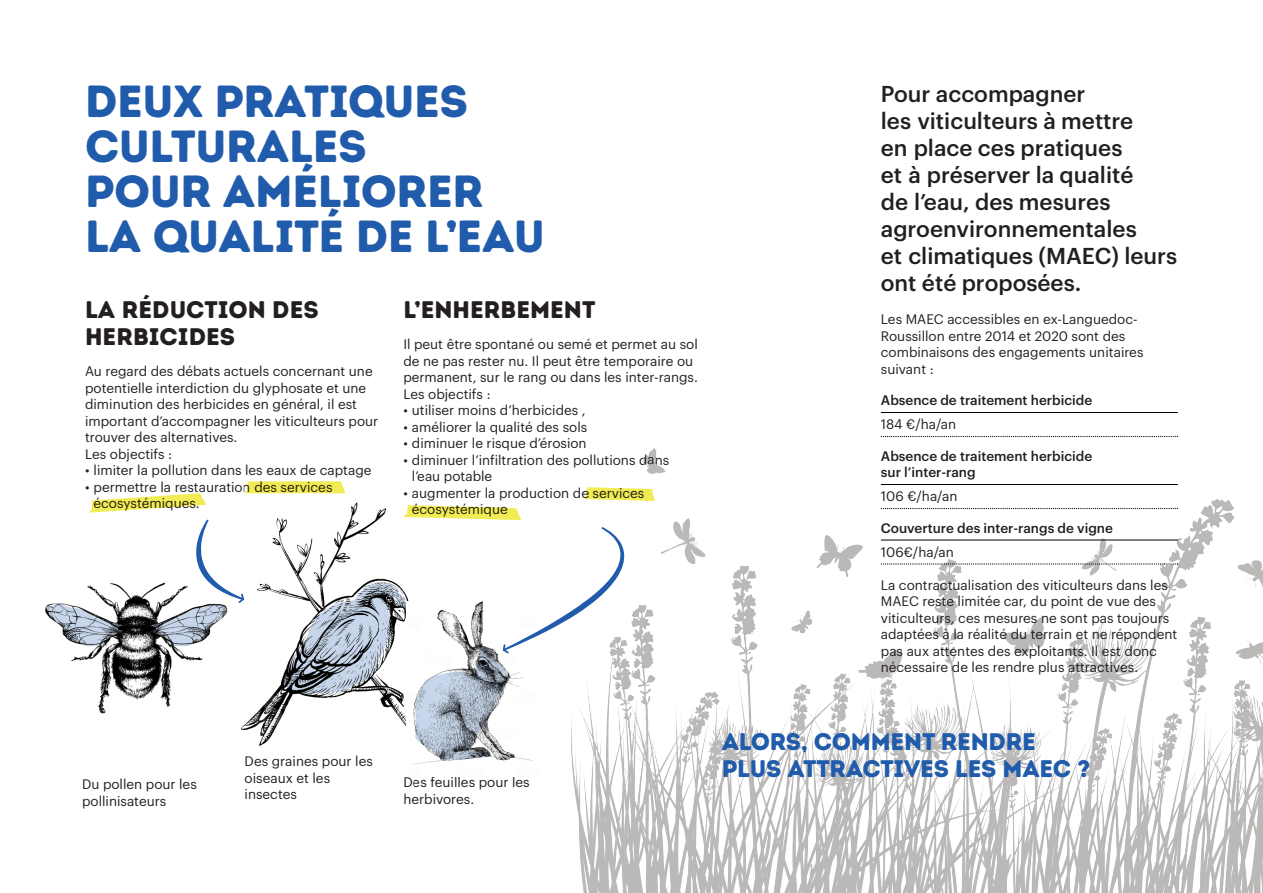
<style>
.page{position:relative;width:1263px;height:893px;background:#fff}
.page>*{position:absolute;margin:0;border:0;box-sizing:border-box;transform-origin:0 0}
.t1{font:45px/45px "Intro Rust Base";letter-spacing:-.01em;color:#205cab}
.t2{font:24px/27px "Intro Rust Base";letter-spacing:-.01em;color:#205cab}
.t3{font:24px/27px "Intro Rust Base";color:#231f20}
.t4{font:500 22.5px/27px "Graphik";color:#231f20}
.t5{font:13.5px/16.5px "Graphik";color:#231f20}
.t6{font:500 13.5px/16.5px "Graphik";color:#231f20}
</style>
<div class="page">
<img style="left:241px;top:502px;width:145px;height:244px">
<img style="left:575px;top:449px;width:688px;height:444px">
<img style="left:45px;top:542px;width:209px;height:187px">
<svg style="left:46px;top:603px;width:74px;height:44px"></svg>
<hr style="left:881px;top:412px;width:297px;height:1px;background:#000100">
<svg style="left:881px;top:436px;width:297px;height:1px"></svg>
<hr style="left:881px;top:484px;width:297px;height:1px;background:#000100">
<svg style="left:881px;top:508px;width:297px;height:1px"></svg>
<hr style="left:881px;top:540px;width:297px;height:1px;background:#000100">
<svg style="left:881px;top:563px;width:297px;height:1px"></svg>
<svg style="left:244px;top:481px;width:101px;height:12px"></svg>
<svg style="left:89px;top:493px;width:117px;height:20px"></svg>
<svg style="left:403px;top:505px;width:118px;height:15px"></svg>
<svg style="left:584px;top:487px;width:71px;height:14px"></svg>
<svg style="left:154px;top:520px;width:91px;height:127px"></svg>
<svg style="left:282px;top:527px;width:357px;height:264px"></svg>
<h1 class="t1" style="left:85px;top:80px;width:461px">DEUX PRATIQUES<br>CULTURALES<br>POUR AMÉLIORER<br>LA QUALITÉ DE L’EAU</h1>
<h2 class="t3" style="left:85px;top:297px;width:235px">LA RÉDUCTION DES<br>HERBICIDES</h2>
<p class="t5" style="left:85px;top:362px;width:295px">Au regard des débats actuels concernant une potentielle interdiction du glyphosate et une diminution des herbicides en général, il est important d’accompagner les viticulteurs pour trouver des alternatives.<br>Les objectifs :</p>
<p class="t5" style="left:85px;top:461px;width:288px">• limiter la pollution dans les eaux de captage</p>
<p class="t5" style="left:94px;top:478px;width:240px;text-indent:-9px">• permettre la restauration des services écosystémiques.</p>
<h2 class="t3" style="left:403px;top:297px;width:194px">L’ENHERBEMENT</h2>
<p class="t5" style="left:403px;top:335px;width:296px">Il peut être spontané ou semé et permet au sol de ne pas rester nu. Il peut être temporaire ou permanent, sur le rang ou dans les inter-rangs.<br>Les objectifs :</p>
<p class="t5" style="left:403px;top:401px;width:184px">• utiliser moins d’herbicides ,</p>
<p class="t5" style="left:403px;top:418px;width:185px">• améliorer la qualité des sols</p>
<p class="t5" style="left:403px;top:434px;width:185px">• diminuer le risque d’érosion</p>
<p class="t5" style="left:412px;top:451px;width:259px;text-indent:-9px">• diminuer l’infiltration des pollutions dans l’eau potable</p>
<p class="t5" style="left:412px;top:484px;width:234px;text-indent:-9px">• augmenter la production de services écosystémique</p>
<p class="t5" style="left:82px;top:775px;width:116px">Du pollen pour les pollinisateurs</p>
<p class="t5" style="left:245px;top:752px;width:130px">Des graines pour les oiseaux et les insectes</p>
<p class="t5" style="left:403px;top:773px;width:128px">Des feuilles pour les herbivores.</p>
<h3 class="t4" style="left:881px;top:79px;width:298px">Pour accompagner<br>les viticulteurs à mettre<br>en place ces pratiques<br>et à préserver la qualité<br>de l’eau, des mesures agroenvironnementales<br>et climatiques (MAEC) leurs ont été proposées.</h3>
<p class="t5" style="left:881px;top:310px;width:264px">Les MAEC accessibles en ex-Languedoc-<br>Roussillon entre 2014 et 2020 sont des combinaisons des engagements unitaires suivant :</p>
<p class="t6" style="left:881px;top:391px;width:213px">Absence de traitement herbicide</p>
<p class="t5" style="left:881px;top:415px;width:77px">184 €/ha/an</p>
<p class="t6" style="left:881px;top:446px;width:213px">Absence de traitement herbicide sur l’inter-rang</p>
<p class="t5" style="left:881px;top:487px;width:78px">106 €/ha/an</p>
<p class="t6" style="left:881px;top:518px;width:234px">Couverture des inter-rangs de vigne</p>
<p class="t5" style="left:881px;top:542px;width:74px">106€/ha/an</p>
<p class="t5" style="left:881px;top:576px;width:298px">La contractualisation des viticulteurs dans les MAEC reste limitée car, du point de vue des viticulteurs, ces mesures ne sont pas toujours adaptées à la réalité du terrain et ne répondent pas aux attentes des exploitants. Il est donc nécessaire de les rendre plus attractives.</p>
<h2 class="t2" style="left:722px;top:729px;width:370px">ALORS, COMMENT RENDRE<br>PLUS ATTRACTIVES LES MAEC ?</h2>
</div>
